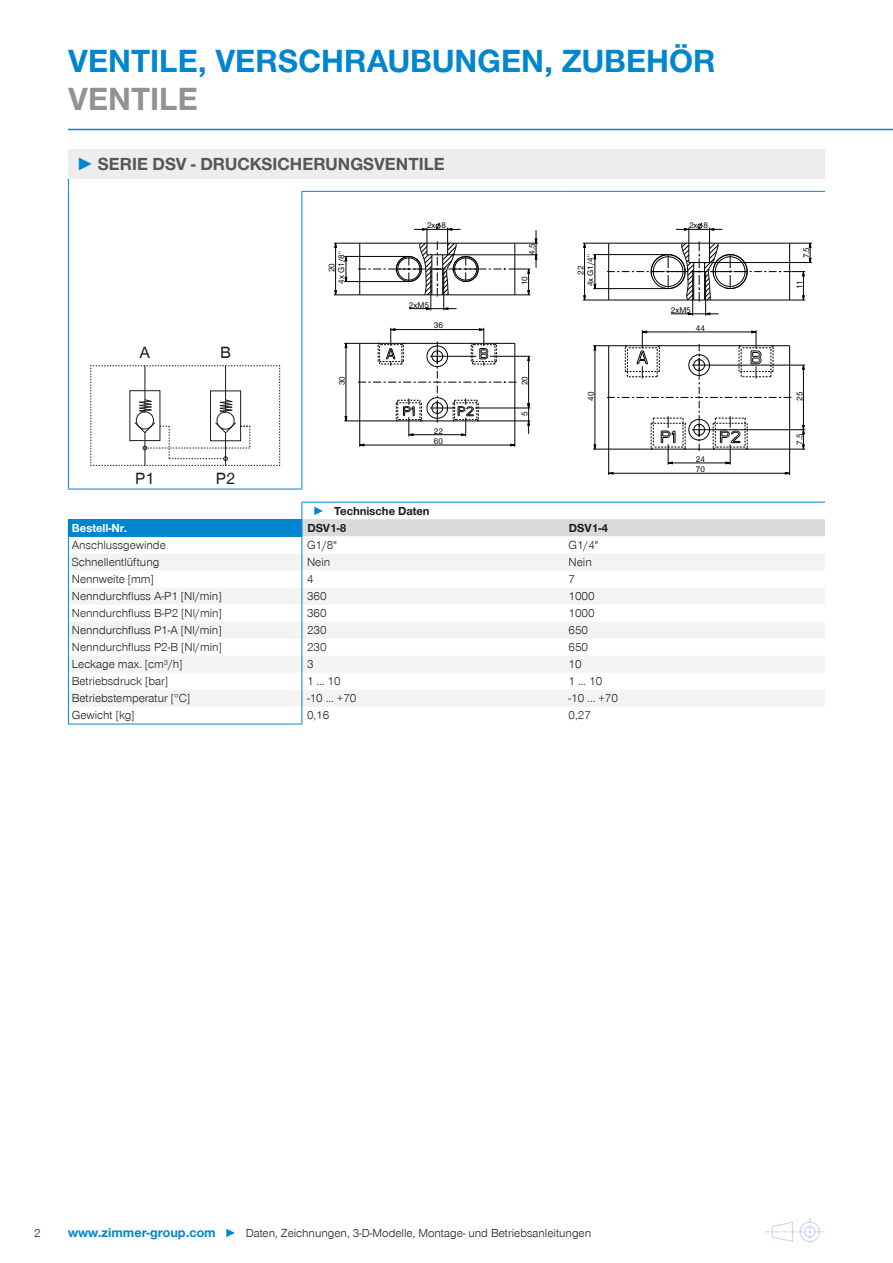
<style>
.page{position:relative;width:893px;height:1263px;background:#fff}
.page>*{position:absolute;margin:0;border:0;box-sizing:border-box;transform-origin:0 0}
.t1{font:700 33px "Zimmer Group Sans Global";color:#0086ce}
.t2{font:700 33px "Zimmer Group Sans Global";color:#939292}
.t3{font:700 18px "Zimmer Group Sans Global";color:#575756}
.t4{font:16.8px "Zimmer Group Sans Global";color:#1d1d1b}
.t5{font:300 12px "Zimmer Group Sans Global";color:#1d1d1b}
.t6{font:700 12px "Zimmer Group Sans Global";color:#1d1d1b}
.t7{font:700 12px "Zimmer Group Sans Global";color:#fff}
.t8{font:8.55px "Zimmer Group Sans Global";color:#020203}
.s1{font-family:"Zimmer Group Sans";color:#0086ce}
.s2{color:#0086ce}
.s3{font-weight:700;font-size:13.5px;color:#0086ce}
</style>
<div class="page">
<img style="left:765px;top:1218px;width:59px;height:25px">
<hr style="left:68px;top:129px;width:825px;height:1px;background:#0086ce">
<div style="left:68px;top:519px;width:234px;height:17px;background:#0086ce"></div>
<svg style="left:69px;top:554px;width:233px;height:153px;fill:#f3f3f3"></svg>
<hr style="left:68px;top:724px;width:234px;height:1px;background:#0086ce">
<hr style="left:68px;top:536px;width:234px;height:1px;background:#0086ce">
<svg style="left:68px;top:537px;width:1px;height:187px"></svg>
<svg style="left:302px;top:502px;width:523px;height:222px"></svg>
<hr style="left:302px;top:191px;width:261px;height:1px;background:#0086ce">
<hr style="left:302px;top:192px;width:1px;height:297px;background:#0086ce">
<hr style="left:563px;top:191px;width:262px;height:1px;background:#0086ce">
<svg style="left:68px;top:179px;width:1px;height:12px"></svg>
<hr style="left:68px;top:191px;width:1px;height:298px;background:#0086ce">
<hr style="left:68px;top:489px;width:234px;height:1px;background:#0086ce">
<svg style="left:90px;top:365px;width:190px;height:101px"></svg>
<svg style="left:344px;top:328px;width:186px;height:119px"></svg>
<svg style="left:334px;top:223px;width:204px;height:87px"></svg>
<svg style="left:593px;top:330px;width:212px;height:145px"></svg>
<svg style="left:583px;top:223px;width:229px;height:93px"></svg>
<div style="left:68px;top:149px;width:757px;height:30px;background:#ededed"></div>
<h1 class="t1" style="left:68px;top:42px;width:649px">VENTILE, VERSCHRAUBUNGEN, ZUBEHÖR</h1>
<h1 class="t2" style="left:68px;top:79px;width:131px">VENTILE</h1>
<h2 class="t3" style="left:77px;top:153px;width:370px"><span class="s1">►</span> SERIE DSV - DRUCKSICHERUNGSVENTILE</h2>
<h3 class="t4" style="left:139px;top:342px;width:12px">A</h3>
<h3 class="t4" style="left:220px;top:342px;width:12px">B</h3>
<h3 class="t4" style="left:135px;top:469px;width:21px">P1</h3>
<h3 class="t4" style="left:216px;top:469px;width:21px">P2</h3>
<p class="t8" style="left:336px;top:284px;width:33px;rotate:-90deg">4x G1/8"</p>
<p class="t8" style="left:327px;top:272px;width:11px;rotate:-90deg">20</p>
<p class="t8" style="left:337px;top:385px;width:11px;rotate:-90deg">30</p>
<p class="t8" style="left:427px;top:220px;width:21px">2x 8</p>
<p class="t8" style="left:409px;top:300px;width:21px">2xM5</p>
<p class="t8" style="left:434px;top:321px;width:11px">36</p>
<p class="t8" style="left:434px;top:426px;width:11px">22</p>
<p class="t8" style="left:434px;top:436px;width:11px">60</p>
<p class="t6" style="left:313px;top:503px;width:118px"><span class="s2">►</span> Technische Daten</p>
<p class="t8" style="left:527px;top:255px;width:13px;rotate:-90deg">4.5</p>
<p class="t8" style="left:520px;top:285px;width:11px;rotate:-90deg">10</p>
<p class="t8" style="left:520px;top:385px;width:11px;rotate:-90deg">20</p>
<p class="t8" style="left:520px;top:416px;width:6px;rotate:-90deg">5</p>
<p class="t8" style="left:585px;top:286px;width:33px;rotate:-90deg">4x G1/4"</p>
<p class="t8" style="left:575px;top:275px;width:11px;rotate:-90deg">22</p>
<p class="t8" style="left:586px;top:401px;width:11px;rotate:-90deg">40</p>
<p class="t7" style="left:72px;top:520px;width:57px">Bestell-Nr.</p>
<p class="t6" style="left:307px;top:520px;width:41px">DSV1-8</p>
<p class="t6" style="left:569px;top:520px;width:41px">DSV1-4</p>
<p class="t5" style="left:72px;top:538px;width:96px">Anschlussgewinde</p>
<p class="t5" style="left:307px;top:538px;width:31px">G1/8"</p>
<p class="t5" style="left:568px;top:538px;width:31px">G1/4"</p>
<p class="t5" style="left:72px;top:555px;width:89px">Schnellentlüftung</p>
<p class="t5" style="left:307px;top:555px;width:25px">Nein</p>
<p class="t5" style="left:568px;top:555px;width:25px">Nein</p>
<p class="t5" style="left:72px;top:572px;width:84px">Nennweite [mm]</p>
<p class="t5" style="left:307px;top:572px;width:8px">4</p>
<p class="t5" style="left:568px;top:572px;width:8px">7</p>
<p class="t5" style="left:72px;top:589px;width:151px">Nenndurchfluss A-P1 [Nl/min]</p>
<p class="t5" style="left:307px;top:589px;width:21px">360</p>
<p class="t5" style="left:568px;top:589px;width:28px">1000</p>
<p class="t5" style="left:72px;top:606px;width:152px">Nenndurchfluss B-P2 [Nl/min]</p>
<p class="t5" style="left:307px;top:606px;width:21px">360</p>
<p class="t5" style="left:568px;top:606px;width:28px">1000</p>
<p class="t5" style="left:72px;top:623px;width:151px">Nenndurchfluss P1-A [Nl/min]</p>
<p class="t5" style="left:307px;top:623px;width:21px">230</p>
<p class="t5" style="left:568px;top:623px;width:21px">650</p>
<p class="t5" style="left:72px;top:640px;width:152px">Nenndurchfluss P2-B [Nl/min]</p>
<p class="t5" style="left:307px;top:640px;width:21px">230</p>
<p class="t5" style="left:568px;top:640px;width:21px">650</p>
<p class="t5" style="left:72px;top:657px;width:112px">Leckage max. [cm³/h]</p>
<p class="t5" style="left:307px;top:657px;width:8px">3</p>
<p class="t5" style="left:568px;top:657px;width:15px">10</p>
<p class="t5" style="left:72px;top:674px;width:98px">Betriebsdruck [bar]</p>
<p class="t5" style="left:307px;top:674px;width:35px">1 ... 10</p>
<p class="t5" style="left:568px;top:674px;width:35px">1 ... 10</p>
<p class="t5" style="left:72px;top:691px;width:120px">Betriebstemperatur [°C]</p>
<p class="t5" style="left:307px;top:691px;width:51px">-10 ... +70</p>
<p class="t5" style="left:568px;top:691px;width:51px">-10 ... +70</p>
<p class="t5" style="left:72px;top:708px;width:64px">Gewicht [kg]</p>
<p class="t5" style="left:307px;top:708px;width:24px">0,16</p>
<p class="t5" style="left:568px;top:708px;width:24px">0,27</p>
<p class="t8" style="left:689px;top:220px;width:21px">2x 8</p>
<p class="t8" style="left:671px;top:305px;width:21px">2xM5</p>
<p class="t8" style="left:696px;top:323px;width:11px">44</p>
<p class="t8" style="left:696px;top:454px;width:11px">24</p>
<p class="t8" style="left:696px;top:464px;width:11px">70</p>
<p class="t8" style="left:801px;top:258px;width:13px;rotate:-90deg">7.5</p>
<p class="t8" style="left:794px;top:289px;width:11px;rotate:-90deg">11</p>
<p class="t8" style="left:794px;top:401px;width:11px;rotate:-90deg">25</p>
<p class="t8" style="left:794px;top:445px;width:13px;rotate:-90deg">7.5</p>
<p class="t5" style="left:34px;top:1226px;width:8px">2</p>
<p class="t5" style="left:68px;top:1226px;width:525px"><span class="s3">www.zimmer-group.com</span> <span class="s2">►</span> Daten, Zeichnungen, 3-D-Modelle, Montage- und Betriebsanleitungen</p>
</div>
